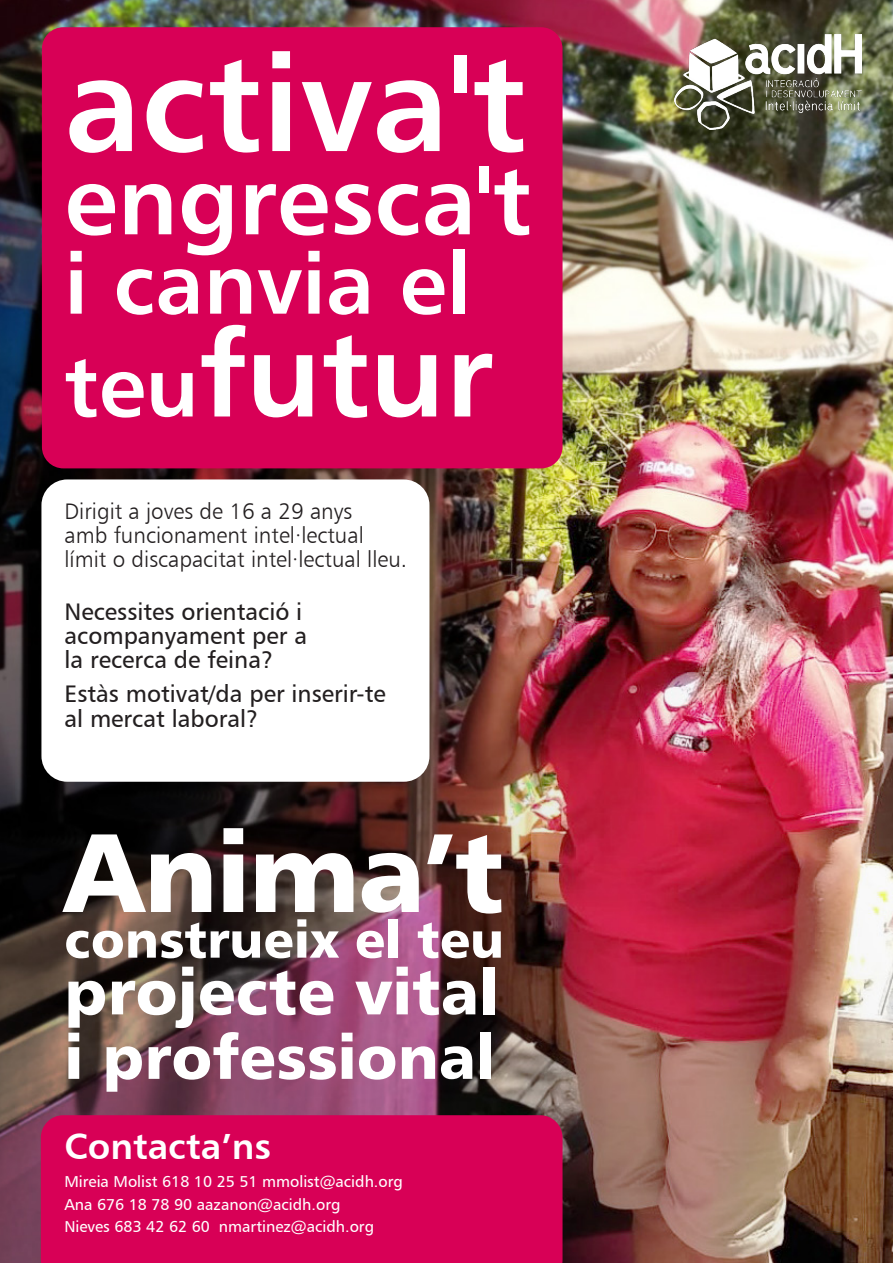
<style>
.page{position:relative;width:893px;height:1263px;background:#fff}
.page>*{position:absolute;margin:0;border:0;box-sizing:border-box;transform-origin:0 0}
.t1{font:136.05px "Humanist 777 BT Bold B";color:#fff}
.t2{font:120.9px "Humanist 777 BT Bold B";color:#fff}
.t3{font:111.75px "Humanist 777 BT Black B";letter-spacing:-.02em;color:#fff}
.t4{font:96.75px "Humanist 777 BT Bold B";color:#fff}
.t5{font:85.65px "Humanist 777 BT Bold B";color:#fff}
.t6{font:63.6px "Humanist 777 BT Black B";color:#fff}
.t7{font:61.65px "Humanist 777 BT Black B";color:#fff}
.t8{font:51.15px "Humanist 777 BT Black B";color:#fff}
.t9{font:36.45px "Humanist 777 BT Bold B";color:#fff}
.t10{font:24px/24.2px "Humanist 777 BT Roman B";color:#231f20}
.t11{font:22.5px/24.2px "Humanist 777 BT Light B";color:#231f20}
.t12{font:15.9px "Humanist 777 BT Roman B";color:#fff}
.s1{font-size:85.65px}
</style>
<div class="page">
<img style="left:0;top:0;width:893px;height:1263px">
<div style="left:41px;top:1115px;width:521px;height:148px;background:#d80056"></div>
<img style="left:675px;top:34px;width:186px;height:96px">
<div style="left:42px;top:27px;width:520px;height:441px;background:#d80056;border-radius:22px"></div>
<div style="left:41px;top:479px;width:388px;height:303px;background:#fff;border-radius:26px"></div>
<p class="t1" style="left:64px;top:18px;width:464px">activa't</p>
<p class="t4" style="left:64px;top:139px;width:469px">engresca't</p>
<p class="t5" style="left:64px;top:230px;width:408px">i canvia el</p>
<p class="t2" style="left:64px;top:298px;width:430px"><span class="s1">teu</span>futur</p>
<p class="t11" style="left:65px;top:498px;width:344px">Dirigit a joves de 16 a 29 anys<br>amb funcionament intel·lectual límit o discapacitat intel·lectual lleu.</p>
<p class="t10" style="left:65px;top:599px;width:244px">Necessites orientació i acompanyament per a la recerca de feina?</p>
<p class="t10" style="left:65px;top:681px;width:323px">Estàs motivat/da per inserir-te</p>
<p class="t10" style="left:65px;top:706px;width:196px">al mercat laboral?</p>
<p class="t3" style="left:64px;top:801px;width:442px">Anima’t</p>
<p class="t8" style="left:64px;top:907px;width:441px">construeix el teu</p>
<p class="t6" style="left:64px;top:951px;width:436px">projecte vital</p>
<p class="t7" style="left:64px;top:1018px;width:432px">i professional</p>
<p class="t9" style="left:64px;top:1123px;width:208px">Contacta’ns</p>
<p class="t12" style="left:64px;top:1172px;width:340px">Mireia Molist 618 10 25 51 mmolist@acidh.org</p>
<p class="t12" style="left:64px;top:1194px;width:278px">Ana 676 18 78 90 aazanon@acidh.org</p>
<p class="t12" style="left:64px;top:1216px;width:311px">Nieves 683 42 62 60 nmartinez@acidh.org</p>
</div>
